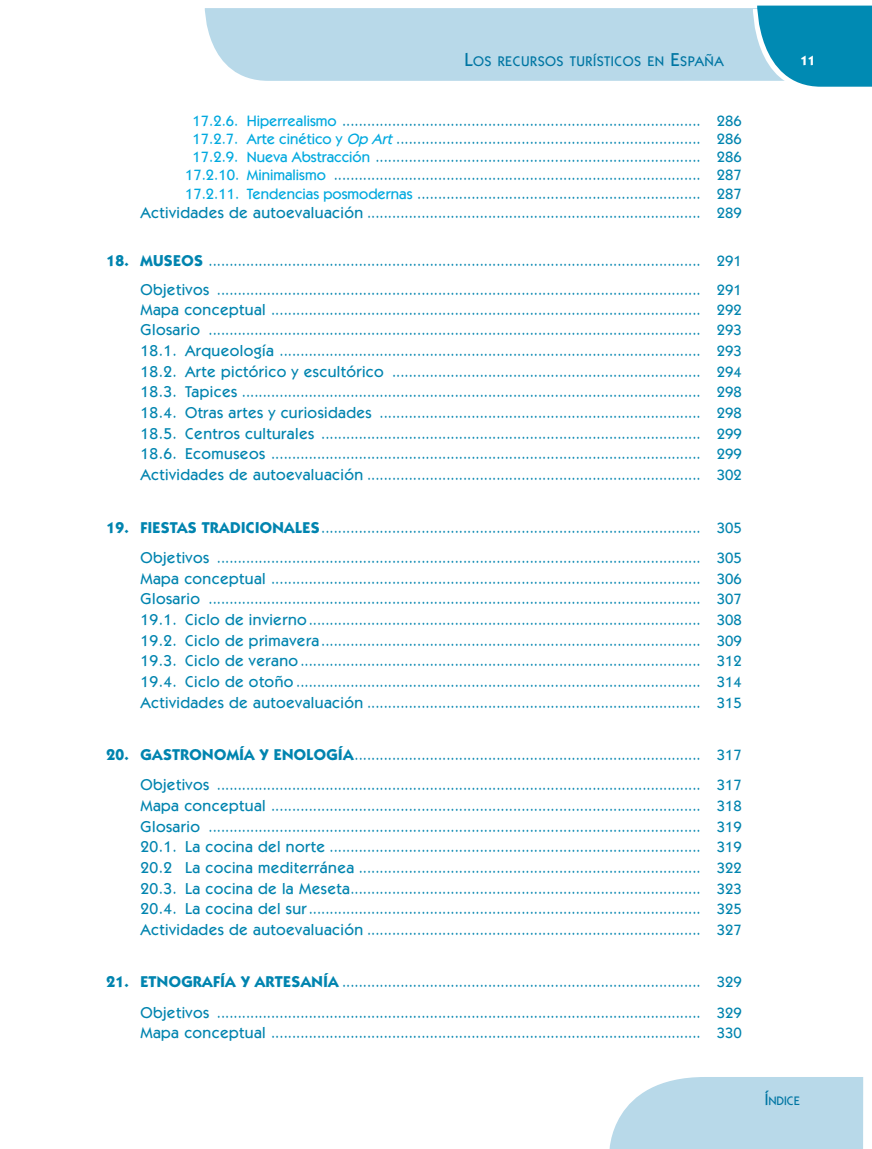
<style>
.page{position:relative;width:872px;height:1149px;background:#fff}
.page>*{position:absolute;margin:0;border:0;box-sizing:border-box;transform-origin:0 0}
.t1{font:500 15px/20.7px "ITC Kabel Std";color:#0084af;text-align:right}
.t2{font:500 14.1px "ITC Kabel Std";letter-spacing:.035em;color:#0076a3}
.t3{font:700 13.5px "ITC Kabel Std";color:#fff}
.t4{font:500 12.3px "ITC Kabel Std";color:#0076a3}
.s1{font-size:18.75px}
.s2{color:#00a9df}
.s3{font-style:italic;color:#00a9df}
.s4{font-size:15.75px}
.s5{font-weight:700;font-size:15.75px}
.s6{font-size:16.5px}
</style>
<div class="page">
<div style="left:205px;top:8px;width:548px;height:73px;background:#b8d9e9"></div>
<svg style="left:609px;top:1077px;width:254px;height:71px;background:#bddcea"></svg>
<svg style="left:753px;top:6px;width:119px;height:81px;background:#2098bc"></svg>
<p class="t2" style="left:464px;top:56px;width:261px"><span class="s1">L</span>OS RECURSOS TURÍSTICOS EN <span class="s1">E</span>SPAÑA</p>
<p class="t1" style="left:185px;top:113px;width:558px;line-height:18.1px;text-align:center"><span class="s2">17.2.6. Hiperrealismo</span> ...................................................................................... 286<br><span class="s2">17.2.7. Arte cinético y</span> <span class="s3">OpArt</span> ......................................................................... 286<br><span class="s2">17.2.9. Nueva Abstracción</span> .............................................................................. 286<br><span class="s2">17.2.10. Minimalismo</span> ........................................................................................ 287<br><span class="s2">17.2.11. Tendencias posmodernas</span> .................................................................... 287</p>
<p class="t1" style="left:140px;top:204px;width:603px"><span class="s4">Actividades de autoevaluación</span> ................................................................................ 289</p>
<p class="t1" style="left:106px;top:247px;width:637px;line-height:29px"><span class="s5">18. MUSEOS</span> ...................................................................................................................... 291<br><span class="s4">Objetivos</span> .................................................................................................................... 291</p>
<p class="t1" style="left:140px;top:301px;width:603px;text-align:justify"><span class="s4">Mapa conceptual</span> ....................................................................................................... 292<br><span class="s4">Glosario</span> ...................................................................................................................... 293<br><span class="s4">18.1. Arqueología</span> ..................................................................................................... 293<br><span class="s4">18.2. Arte pictórico y escultórico</span> .......................................................................... 294<br><span class="s4">18.3. Tapices</span> .............................................................................................................. 298<br><span class="s4">18.4. Otras artes y curiosidades</span> ............................................................................. 298<br><span class="s4">18.5. Centros culturales</span> ........................................................................................... 299<br><span class="s4">18.6. Ecomuseos</span> ....................................................................................................... 299<br><span class="s4">Actividades de autoevaluación</span> ................................................................................ 302</p>
<p class="t1" style="left:106px;top:513px;width:637px;line-height:30.5px"><span class="s5">19. FIESTAS TRADICIONALES</span>........................................................................................... 305<br><span class="s4">Objetivos</span> .................................................................................................................... 305</p>
<p class="t1" style="left:140px;top:569px;width:603px;text-align:justify"><span class="s4">Mapa conceptual</span> ....................................................................................................... 306<br><span class="s4">Glosario</span> ...................................................................................................................... 307<br><span class="s4">19.1. Ciclo de invierno</span>.............................................................................................. 308<br><span class="s4">19.2. Ciclo de primavera</span>........................................................................................... 309<br><span class="s4">19.3. Ciclo de verano</span>................................................................................................ 312<br><span class="s4">19.4. Ciclo de otoño</span> ................................................................................................. 314<br><span class="s4">Actividades de autoevaluación</span> ................................................................................ 315</p>
<p class="t1" style="left:106px;top:740px;width:637px;line-height:30.5px"><span class="s5">20. GASTRONOMÍA Y ENOLOGÍA</span>................................................................................... 317<br><span class="s4">Objetivos</span> .................................................................................................................... 317</p>
<p class="t1" style="left:140px;top:796px;width:603px;text-align:justify"><span class="s4">Mapa conceptual</span> ....................................................................................................... 318<br><span class="s4">Glosario</span> ...................................................................................................................... 319<br><span class="s4">20.1. La cocina del norte</span> ......................................................................................... 319<br><span class="s4">20.2 La cocina mediterránea</span> .................................................................................. 322<br><span class="s4">20.3. La cocina de la Meseta</span>.................................................................................... 323<br><span class="s4">20.4. La cocina del sur</span>.............................................................................................. 325<br><span class="s4">Actividades de autoevaluación</span> ................................................................................ 327</p>
<p class="t1" style="left:106px;top:967px;width:637px;line-height:30.5px"><span class="s5">21. ETNOGRAFÍA Y ARTESANÍA</span> ...................................................................................... 329<br><span class="s4">Objetivos</span> .................................................................................................................... 329</p>
<p class="t1" style="left:140px;top:1023px;width:603px"><span class="s4">Mapa conceptual</span> ....................................................................................................... 330</p>
<p class="t3" style="left:800px;top:55px;width:17px">11</p>
<p class="t4" style="left:764px;top:1096px;width:37px"><span class="s6">Í</span>NDICE</p>
</div>
